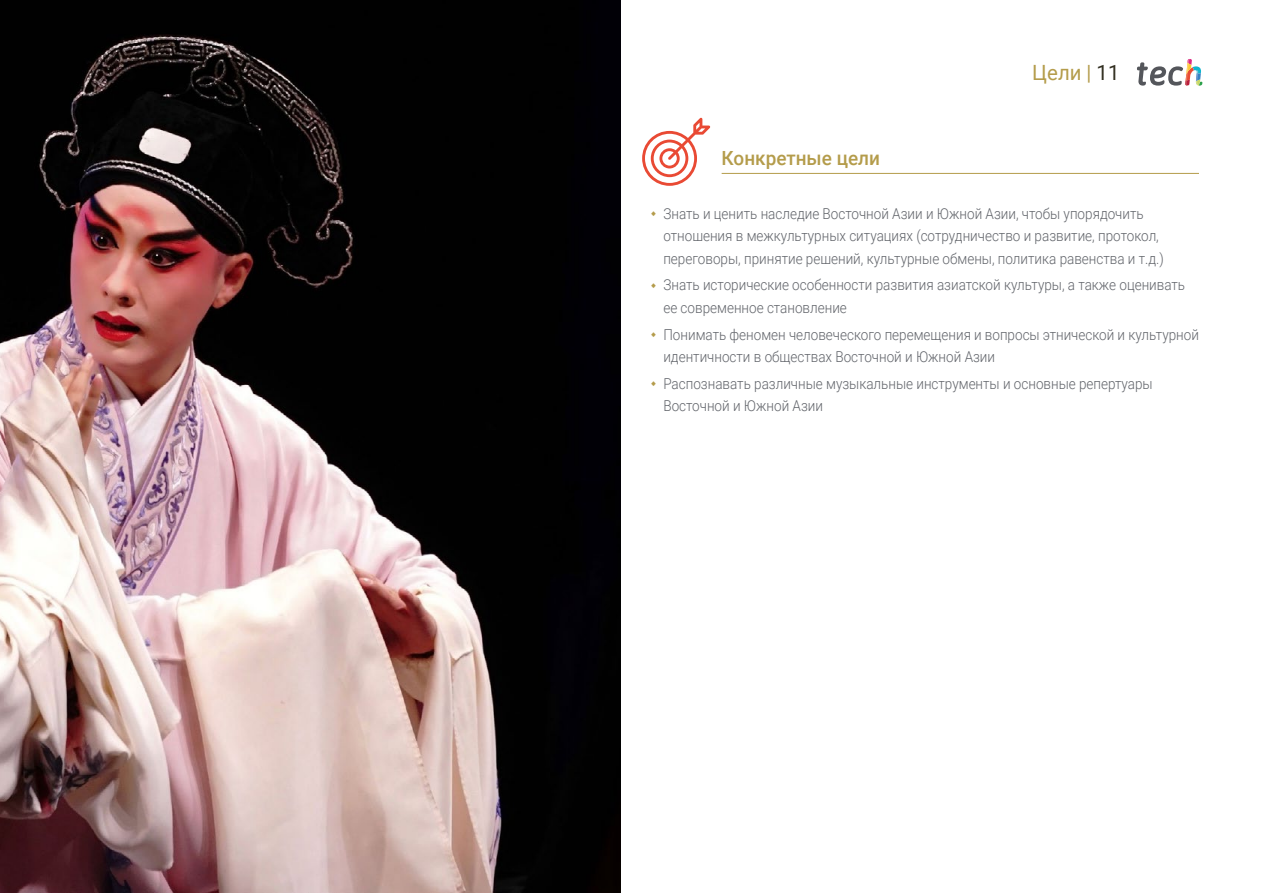
<style>
.page{position:relative;width:1263px;height:893px;background:#fff}
.page>*{position:absolute;margin:0;border:0;box-sizing:border-box;transform-origin:0 0}
.t1{font:21px "Roboto";color:#b49c4b}
.t2{font:500 19.5px "Roboto";color:#b49c4b}
.t3{font:300 15px/22.5px "Roboto";color:#61646a;scale:.9 1}
.s1{color:#312e20}
</style>
<div class="page">
<hr style="left:722px;top:173px;width:477px;height:1px;background:#b49c4b">
<svg style="left:642px;top:118px;width:68px;height:68px"></svg>
<img style="left:0;top:0;width:621px;height:893px">
<svg style="left:1137px;top:59px;width:65px;height:27px"></svg>
<h2 class="t2" style="left:722px;top:144px;width:160px">Конкретные цели</h2>
<h1 class="t1" style="left:1032px;top:57px;width:89px">Цели | <span class="s1">11</span></h1>
<p class="t3" style="left:663px;top:201px;width:557px">Знать и ценить наследие Восточной Азии и Южной Азии, чтобы упорядочить отношения в межкультурных ситуациях (сотрудничество и развитие, протокол, переговоры, принятие решений, культурные обмены, политика равенства и т.д.)</p>
<p class="t3" style="left:663px;top:273px;width:581px">Знать исторические особенности развития азиатской культуры, а также оценивать ее современное становление</p>
<p class="t3" style="left:663px;top:322px;width:597px">Понимать феномен человеческого перемещения и вопросы этнической и культурной идентичности в обществах Восточной и Южной Азии</p>
<p class="t3" style="left:663px;top:372px;width:545px">Распознавать различные музыкальные инструменты и основные репертуары<br>Восточной и Южной Азии</p>
</div>
